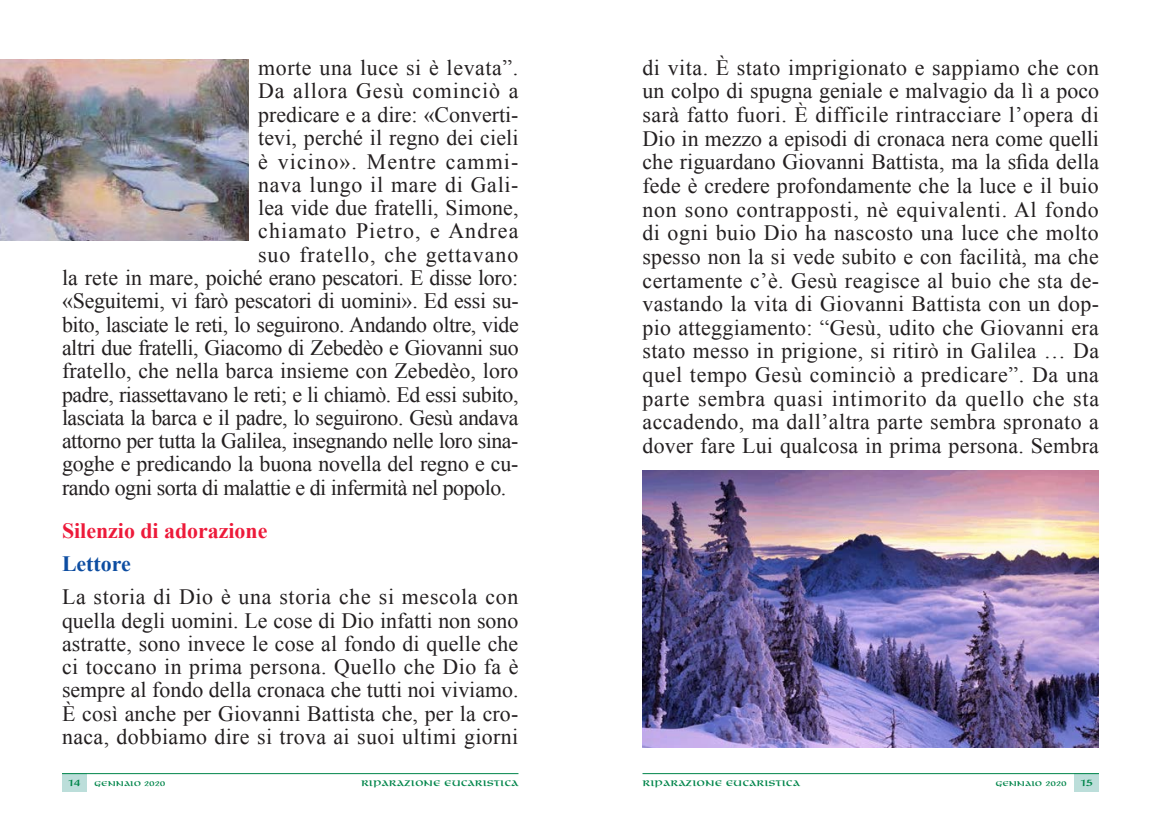
<style>
.page{position:relative;width:1161px;height:834px;background:#fff}
.page>*{position:absolute;margin:0;border:0;box-sizing:border-box;transform-origin:0 0}
.t1{font:21.88px/23.6px "Times New Roman";letter-spacing:-.01em;color:#231f20;text-align:justify}
.t2{font:21.88px "Times New Roman";letter-spacing:.03em;color:#231f20}
.t3{font:21.88px "Times New Roman";letter-spacing:.045em;color:#231f20}
.t4{font:21.88px "Times New Roman";letter-spacing:.05em;color:#231f20}
.t5{font:21.88px "Times New Roman";letter-spacing:.04em;color:#231f20}
.t6{font:21.88px "Times New Roman";letter-spacing:.055em;color:#231f20}
.t7{font:700 21.88px "Times New Roman";color:#ed1a3a}
.t8{font:700 21.88px "Times New Roman";color:#0d4da1}
.t9{font:12.25px "Omnia";color:#00854a}
.t10{font:10.5px "Omnia";color:#00854a}
.s1{font-size:14px}
</style>
<div class="page">
<div style="left:1074px;top:773px;width:25px;height:18px;background:#bcdeda"></div>
<hr style="left:642px;top:773px;width:457px;height:1px;background:#00854a">
<div style="left:62px;top:773px;width:25px;height:18px;background:#bcdeda"></div>
<hr style="left:62px;top:773px;width:456px;height:1px;background:#00854a">
<img style="left:0;top:60px;width:248px;height:180px">
<img style="left:642px;top:470px;width:457px;height:277px">
<p class="t2" style="left:258px;top:53px;width:262px">morte una luce si è levata”.</p>
<p class="t5" style="left:258px;top:76px;width:262px">Da allora Gesù cominciò a</p>
<p class="t1" style="left:258px;top:102px;width:262px">predicare e a dire: «Converti-</p>
<p class="t1" style="left:258px;top:126px;width:262px">tevi, perché il regno dei cieli</p>
<p class="t6" style="left:258px;top:146px;width:262px">è vicino». Mentre cammi-</p>
<p class="t2" style="left:258px;top:170px;width:262px">nava lungo il mare di Gali-</p>
<p class="t1" style="left:258px;top:196px;width:262px">lea vide due fratelli, Simone,</p>
<p class="t4" style="left:258px;top:216px;width:262px">chiamato Pietro, e Andrea</p>
<p class="t3" style="left:258px;top:240px;width:262px">suo fratello, che gettavano</p>
<p class="t1" style="left:62px;top:265px;width:458px">la rete in mare, poiché erano pescatori. E disse loro:</p>
<p class="t1" style="left:62px;top:289px;width:458px">«Seguitemi, vi farò pescatori di uomini». Ed essi su-</p>
<p class="t1" style="left:62px;top:312px;width:458px">bito, lasciate le reti, lo seguirono. Andando oltre, vide</p>
<p class="t1" style="left:62px;top:335px;width:458px">altri due fratelli, Giacomo di Zebedèo e Giovanni suo</p>
<p class="t1" style="left:62px;top:359px;width:458px">fratello, che nella barca insieme con Zebedèo, loro</p>
<p class="t1" style="left:62px;top:382px;width:458px">padre, riassettavano le reti; e li chiamò. Ed essi subito,</p>
<p class="t1" style="left:62px;top:405px;width:458px">lasciata la barca e il padre, lo seguirono. Gesù andava</p>
<p class="t1" style="left:62px;top:428px;width:458px">attorno per tutta la Galilea, insegnando nelle loro sina-</p>
<p class="t1" style="left:62px;top:452px;width:458px">goghe e predicando la buona novella del regno e cu-</p>
<p class="t1" style="left:62px;top:475px;width:446px">rando ogni sorta di malattie e di infermità nel popolo.</p>
<p class="t7" style="left:62px;top:515px;width:207px">Silenzio di adorazione</p>
<p class="t8" style="left:62px;top:548px;width:70px">Lettore</p>
<p class="t1" style="left:62px;top:585px;width:458px">La storia di Dio è una storia che si mescola con quella degli uomini. Le cose di Dio infatti non sono astratte, sono invece le cose al fondo di quelle che ci toccano in prima persona. Quello che Dio fa è sempre al fondo della cronaca che tutti noi viviamo.<br>È così anche per Giovanni Battista che, per la cro&shy;naca, dobbiamo dire si trova ai suoi ultimi giorni</p>
<p class="t1" style="left:642px;top:55px;width:458px">di vita. È stato imprigionato e sappiamo che con un colpo di spugna geniale e malvagio da lì a poco sarà fatto fuori. È difficile rintracciare l’opera di Dio in mezzo a episodi di cronaca nera come quelli che riguardano Giovanni Battista, ma la sfida della fede è credere profondamente che la luce e il buio non sono contrapposti, nè equivalenti. Al fondo di ogni buio Dio ha nascosto una luce che molto spesso non la si vede subito e con facilità, ma che certamente c’è. Gesù reagisce al buio che sta de&shy;vastando la vita di Giovanni Battista con un dop&shy;pio atteggiamento: “Gesù, udito che Giovanni era stato messo in prigione, si ritirò in Galilea … Da quel tempo Gesù cominciò a predicare”. Da una parte sembra quasi intimorito da quello che sta accadendo, ma dall’altra parte sembra spronato a dover fare Lui qualcosa in prima persona. Sembra</p>
<p class="t10" style="left:68px;top:778px;width:99px"><span class="s1">14</span> Gennaio 2020</p>
<p class="t9" style="left:361px;top:777px;width:159px">Riparazione Eucaristica</p>
<p class="t9" style="left:642px;top:778px;width:159px">Riparazione Eucaristica</p>
<p class="t10" style="left:995px;top:779px;width:99px">Gennaio 2020 <span class="s1">15</span></p>
</div>
